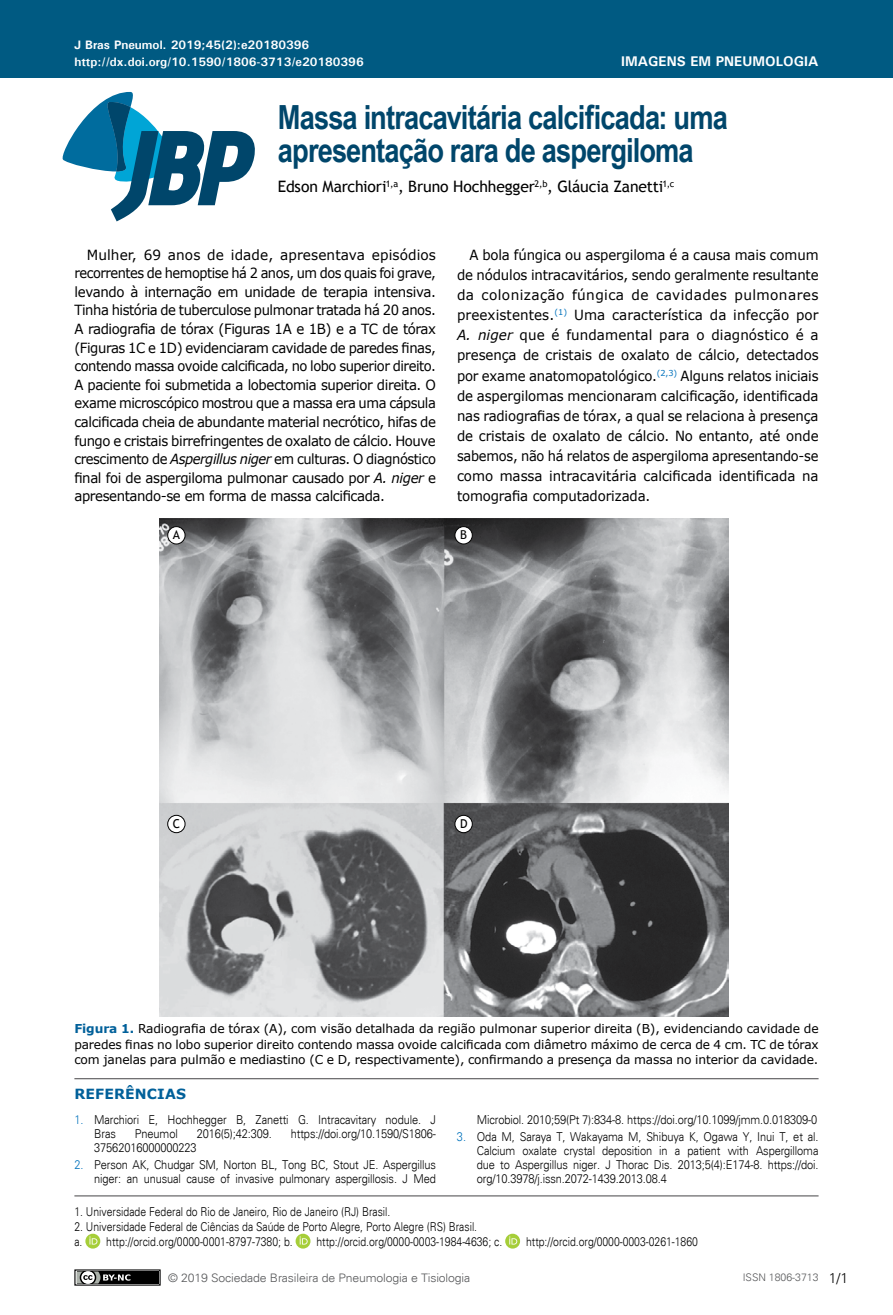
<style>
.page{position:relative;width:893px;height:1315px;background:#fff}
.page>*{position:absolute;margin:0;border:0;box-sizing:border-box;transform-origin:0 0}
.t1{font:700 33.25px/33.2px "Arial Narrow";letter-spacing:-.025em;color:#00466b}
.t2{font:15.75px "Trebuchet MS";letter-spacing:-.01em;color:#000}
.t3{font:14px/18.6px "Verdana";letter-spacing:-.03em;color:#000;text-align:justify}
.t4{font:14px/20.1px "Verdana";letter-spacing:-.03em;color:#000;text-align:justify;scale:.95 1}
.t5{font:700 14px "Univers";color:#fff}
.t6{font:700 14px "Verdana";letter-spacing:.01em;color:#01609a}
.t7{font:300 14px "Univers";color:#000}
.t8{font:300 12.25px/14px "Univers";letter-spacing:-.01em;color:#000;scale:.9 1}
.t9{font:12.25px/15.8px "Verdana";letter-spacing:-.01em;color:#000;text-align:justify}
.t10{font:300 12.25px/14.7px "Univers";letter-spacing:-.01em;color:#000;scale:.85 1}
.t11{font:700 12.25px "Univers";color:#fff}
.t12{font:12.25px "Trebuchet MS";color:#000}
.t13{font:300 11.72px "Univers";letter-spacing:-.01em;color:#58595b;scale:1.04 1}
.t14{font:300 10.5px "Univers";color:#58595b}
.s1{font-style:italic}
.s2{font-weight:700;color:#01609a}
.s3{color:#0072bc}
</style>
<div class="page">
<div style="left:0;top:0;width:893px;height:78px;background:#005a82"></div>
<svg style="left:62px;top:91px;width:193px;height:130px"></svg>
<div style="left:75px;top:1270px;width:85px;height:15px;background:#000"></div>
<div style="left:74px;top:1269px;width:87px;height:16px;border:1px solid #000"></div>
<svg style="left:74px;top:1269px;width:56px;height:17px"></svg>
<hr style="left:74px;top:1195px;width:745px;height:1px;background:#464547">
<svg style="left:85px;top:1237px;width:16px;height:11px"></svg>
<svg style="left:85px;top:1233px;width:15px;height:15px"></svg>
<svg style="left:89px;top:1236px;width:8px;height:8px"></svg>
<svg style="left:296px;top:1237px;width:15px;height:11px"></svg>
<svg style="left:296px;top:1233px;width:14px;height:15px"></svg>
<svg style="left:300px;top:1236px;width:8px;height:8px"></svg>
<svg style="left:505px;top:1237px;width:16px;height:11px"></svg>
<svg style="left:505px;top:1233px;width:15px;height:15px"></svg>
<svg style="left:509px;top:1236px;width:8px;height:8px"></svg>
<hr style="left:74px;top:1078px;width:745px;height:1px;background:#464547">
<img style="left:160px;top:518px;width:569px;height:498px">
<div style="left:168px;top:526px;width:17px;height:18px;background:#fff;border-radius:50%"></div>
<div style="left:167px;top:526px;width:18px;height:18px;border:1px solid #000;border-radius:50%"></div>
<div style="left:455px;top:526px;width:17px;height:18px;background:#fff;border-radius:50%"></div>
<div style="left:454px;top:526px;width:19px;height:18px;border:1px solid #000;border-radius:50%"></div>
<div style="left:168px;top:815px;width:17px;height:17px;background:#fff;border-radius:50%"></div>
<div style="left:167px;top:815px;width:18px;height:18px;border:1px solid #000;border-radius:50%"></div>
<div style="left:455px;top:815px;width:17px;height:17px;background:#fff;border-radius:50%"></div>
<div style="left:454px;top:815px;width:19px;height:18px;border:1px solid #000;border-radius:50%"></div>
<p class="t11" style="left:74px;top:37px;width:236px">J Bras Pneumol. 2019;45(2):e20180396</p>
<p class="t11" style="left:74px;top:54px;width:291px">http://dx.doi.org/10.1590/1806-3713/e20180396</p>
<p class="t5" style="left:621px;top:52px;width:199px">IMAGENS EM PNEUMOLOGIA</p>
<h1 class="t1" style="left:278px;top:99px;width:452px">Massa intracavitária calcificada: uma apresentação rara de aspergiloma</h1>
<p class="t2" style="left:278px;top:177px;width:398px">Edson Marchiori<sup>1,a</sup>, Bruno Hochhegger<sup>2,b</sup>, Gláucia Zanetti<sup>1,c</sup></p>
<p class="t3" style="left:74px;top:245px;width:363px;text-indent:12px">Mulher, 69 anos de idade, apresentava episódios recorrentes de hemoptise há 2 anos, um dos quais foi grave, levando à internação em unidade de terapia intensiva.<br>Tinha história de tuberculose pulmonar tratada há 20 anos.<br>A radiografia de tórax (Figuras 1A e 1B) e a TC de tórax (Figuras 1C e 1D) evidenciaram cavidade de paredes finas, contendo massa ovoide calcificada, no lobo superior direito.<br>A paciente foi submetida a lobectomia superior direita. O exame microscópico mostrou que a massa era uma cápsula calcificada cheia de abundante material necrótico, hifas de fungo e cristais birrefringentes de oxalato de cálcio. Houve crescimento de <span class="s1">Aspergillus niger</span> em culturas. O diagnóstico final foi de aspergiloma pulmonar causado por <span class="s1">A. niger</span> e apresentando-se em forma de massa calcificada.</p>
<p class="t4" style="left:457px;top:244px;width:382px;text-indent:12px">A bola fúngica ou aspergiloma é a causa mais comum de nódulos intracavitários, sendo geralmente resultante da colonização fúngica de cavidades pulmonares preexistentes.<sup>(1)</sup> Uma característica da infecção por <span class="s1">A. niger</span> que é fundamental para o diagnóstico é a presença de cristais de oxalato de cálcio, detectados por exame anatomopatológico.<sup>(2,3)</sup> Alguns relatos iniciais de aspergilomas mencionaram calcificação, identificada nas radiografias de tórax, a qual se relaciona à presença de cristais de oxalato de cálcio. No entanto, até onde sabemos, não há relatos de aspergiloma apresentando-se como massa intracavitária calcificada identificada na tomografia computadorizada.</p>
<p class="t12" style="left:173px;top:527px;width:9px">A</p>
<p class="t12" style="left:460px;top:527px;width:8px">B</p>
<p class="t12" style="left:173px;top:816px;width:9px">C</p>
<p class="t12" style="left:460px;top:816px;width:9px">D</p>
<p class="t9" style="left:74px;top:1020px;width:746px"><span class="s2">Figura 1.</span> Radiografia de tórax (A), com visão detalhada da região pulmonar superior direita (B), evidenciando cavidade de paredes finas no lobo superior direito contendo massa ovoide calcificada com diâmetro máximo de cerca de 4 cm. TC de tórax com janelas para pulmão e mediastino (C e D, respectivamente), confirmando a presença da massa no interior da cavidade.</p>
<p class="t6" style="left:74px;top:1084px;width:113px">REFERÊNCIAS</p>
<p class="t8" style="left:94px;top:1113px;width:381px;text-indent:-20px"><span class="s3">1.</span> Marchiori E, Hochhegger B, Zanetti G. Intracavitary nodule. J<br>Bras</p>
<p class="t8" style="left:477px;top:1113px;width:380px">Microbiol. 2010;59(Pt 7):834-8. https://doi.org/10.1099/jmm.0.018309-0</p>
<p class="t8" style="left:477px;top:1130px;width:381px;text-align:justify;text-indent:-20px"><span class="s3">3.</span> Oda M, Saraya T, Wakayama M, Shibuya K, Ogawa Y, Inui T, et al.<br>Calcium oxalate crystal deposition in a patient with Aspergilloma due to Aspergillus niger. J Thorac Dis. 2013;5(4):E174-8. https://doi. org/10.3978/j.issn.2072-1439.2013.08.4</p>
<p class="t8" style="left:135px;top:1127px;width:49px">Pneumol</p>
<p class="t8" style="left:197px;top:1127px;width:85px">2016(5);42:309.</p>
<p class="t8" style="left:291px;top:1127px;width:163px">https://doi.org/10.1590/S1806-</p>
<p class="t8" style="left:94px;top:1141px;width:115px">37562016000000223</p>
<p class="t8" style="left:74px;top:1158px;width:403px;text-align:right"><span class="s3">2.</span> Person AK, Chudgar SM, Norton BL, Tong BC, Stout JE. Aspergillus niger: an unusual cause of invasive pulmonary aspergillosis. J Med</p>
<p class="t10" style="left:74px;top:1204px;width:373px">1. Universidade Federal do Rio de Janeiro, Rio de Janeiro (RJ) Brasil.</p>
<p class="t10" style="left:74px;top:1219px;width:475px">2. Universidade Federal de Ciências da Saúde de Porto Alegre, Porto Alegre (RS) Brasil. a. http://orcid.org/0000-0001-8797-7380; b.</p>
<p class="t10" style="left:316px;top:1233px;width:220px">http://orcid.org/0000-0003-1984-4636; c.</p>
<p class="t10" style="left:526px;top:1233px;width:204px">http://orcid.org/0000-0003-0261-1860</p>
<p class="t13" style="left:168px;top:1270px;width:292px">© 2019 Sociedade Brasileira de Pneumologia e Tisiologia</p>
<p class="t14" style="left:743px;top:1271px;width:77px">ISSN 1806-3713</p>
<p class="t7" style="left:829px;top:1269px;width:21px">1/1</p>
</div>
